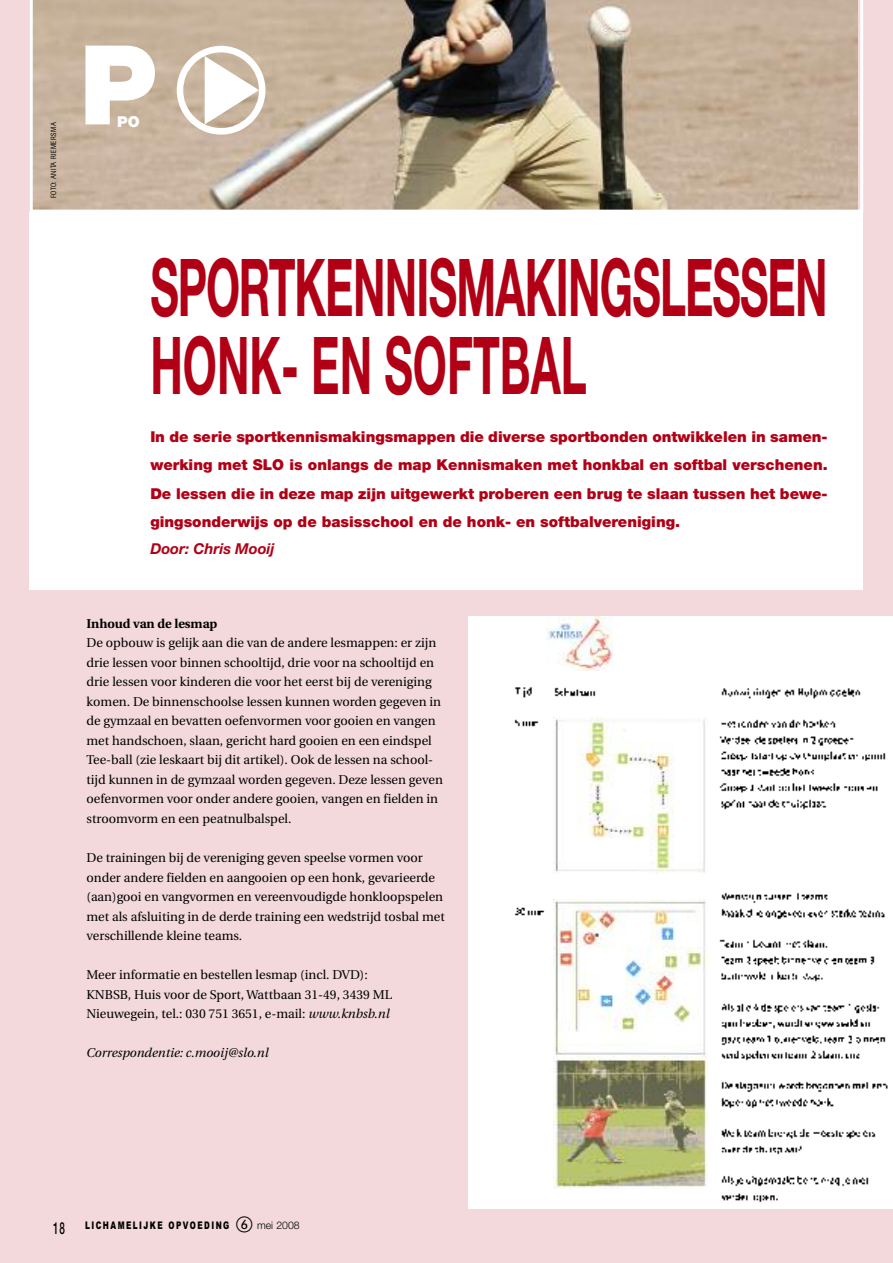
<style>
.page{position:relative;width:893px;height:1263px;background:#f3d9dc}
.page>*{position:absolute;margin:0;border:0;box-sizing:border-box;transform-origin:0 0}
.t1{font:900 110.25px "Helvetica Neue";color:#fff}
.t2{font:79.8px/78px "Helvetica Neue Bold TT";letter-spacing:-.015em;color:#b10016;scale:.55 1}
.t3{font:500 16.5px "Helvetica Neue";color:#000;scale:.6 1}
.t4{font:900 15px/28.5px "Helvetica Neue";color:#b10016;text-align:justify}
.t5{font:italic 700 15px "Helvetica Neue";color:#b10016}
.t6{font:900 15px "Helvetica Neue";color:#fff}
.t7{font:12.75px/19.5px "Utopia";color:#000}
.t8{font:italic 12.75px "Utopia";color:#000}
.t9{font:700 12.75px "Utopia";color:#000}
.t10{font:900 10.5px "Arial";letter-spacing:.2em;color:#000;scale:.7 1}
.t11{font:7.5px "Imago";letter-spacing:.09em;color:#000;scale:.8 1}
.s1{font-style:italic}
.s2{font-family:"European Pi One";font-weight:400;font-size:16.5px}
.s3{font-family:"Helvetica Neue";font-weight:300}
</style>
<div class="page">
<div style="left:30px;top:213px;width:833px;height:377px;background:#fff"></div>
<svg style="left:30px;top:0;width:833px;height:213px;background:#b7a691"></svg>
<div style="left:468px;top:617px;width:425px;height:592px;background:#fff"></div>
<img style="left:515px;top:687px;width:17px;height:11px">
<img style="left:554px;top:687px;width:42px;height:10px">
<img style="left:721px;top:688px;width:140px;height:11px">
<img style="left:514px;top:719px;width:25px;height:8px">
<img style="left:719px;top:719px;width:167px;height:91px">
<img style="left:514px;top:907px;width:31px;height:9px">
<img style="left:721px;top:892px;width:164px;height:28px">
<img style="left:719px;top:939px;width:156px;height:43px">
<img style="left:721px;top:1003px;width:165px;height:58px">
<img style="left:721px;top:1081px;width:167px;height:28px">
<img style="left:721px;top:1128px;width:155px;height:27px">
<img style="left:721px;top:1175px;width:148px;height:28px">
<img style="left:546px;top:617px;width:66px;height:54px">
<img style="left:555px;top:717px;width:150px;height:157px">
<img style="left:554px;top:899px;width:153px;height:289px">
<svg style="left:177px;top:46px;width:89px;height:89px;background:#c6b29b"></svg>
<p class="t11" style="left:50px;top:198px;width:96px;rotate:-90deg">FOTO: ANITA RIEMERSMA</p>
<h1 class="t1" style="left:79px;top:46px;width:79px">P</h1>
<p class="t6" style="left:117px;top:116px;width:24px">PO</p>
<h2 class="t2" style="left:150px;top:247px;width:1233px">SPORTKENNISMAKINGSLESSEN<br>HONK- EN SOFTBAL</h2>
<p class="t4" style="left:150px;top:424px;width:679px">In de serie sportkennismakingsmappen die diverse sportbonden ontwikkelen in samen&shy;werking met SLO is onlangs de map Kennismaken met honkbal en softbal verschenen.<br>De lessen die in deze map zijn uitgewerkt proberen een brug te slaan tussen het bewe&shy;gingsonderwijs op de basisschool en de honk- en softbalvereniging.</p>
<p class="t5" style="left:150px;top:544px;width:126px">Door: Chris Mooij</p>
<p class="t9" style="left:87px;top:618px;width:132px">Inhoud van de lesmap</p>
<p class="t7" style="left:87px;top:634px;width:358px">De opbouw is gelijk aan die van de andere lesmappen: er zijn drie lessen voor binnen schooltijd, drie voor na schooltijd en drie lessen voor kinderen die voor het eerst bij de vereniging komen. De binnenschoolse lessen kunnen worden gegeven in de gymzaal en bevatten oefenvormen voor gooien en vangen met handschoen, slaan, gericht hard gooien en een eindspel Tee-ball (zie leskaart bij dit artikel). Ook de lessen na school&shy;tijd kunnen in de gymzaal worden gegeven. Deze lessen geven oefenvormen voor onder andere gooien, vangen en fielden in stroomvorm en een peatnulbalspel.</p>
<p class="t7" style="left:87px;top:849px;width:360px">De trainingen bij de vereniging geven speelse vormen voor onder andere fielden en aangooien op een honk, gevarieerde (aan)gooi en vangvormen en vereenvoudigde honkloopspelen met als afsluiting in de derde training een wedstrijd tosbal met verschillende kleine teams.</p>
<p class="t7" style="left:87px;top:966px;width:307px">Meer informatie en bestellen lesmap (incl. DVD):<br>KNBSB, Huis voor de Sport, Wattbaan 31-49, 3439 ML<br>Nieuwegein, tel.: 030 751 3651, e-mail: <span class="s1">www.knbsb.nl</span></p>
<p class="t8" style="left:87px;top:1047px;width:184px">Correspondentie: c.mooij@slo.nl</p>
<p class="t3" style="left:53px;top:1222px;width:21px">18</p>
<p class="t10" style="left:85px;top:1219px;width:308px">LICHAMELIJKE OPVOEDING <span class="s2">-</span> <span class="s3">mei2008</span></p>
</div>
